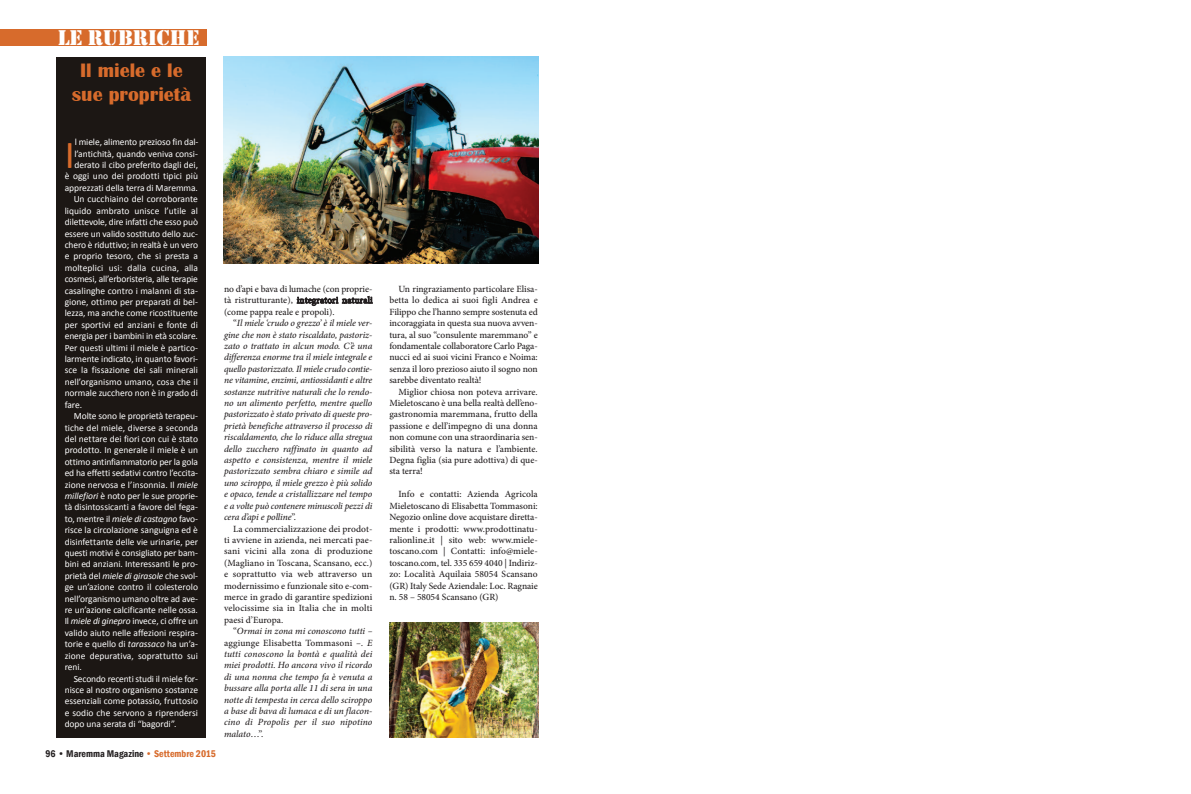
<style>
.page{position:relative;width:1191px;height:794px;background:#fff}
.page>*{position:absolute;margin:0;border:0;box-sizing:border-box;transform-origin:0 0}
.t1{font:39.9px "Calibri";color:#d76b2c}
.t2{font:22px "Stencil";color:#fff}
.t3{font:700 20px/24px "Britannic";color:#d76b2c;text-align:center}
.t4{font:600 condensed 10px "Franklin Gothic";color:#231f20}
.t5{font:9.5px "Calibri";letter-spacing:-.005em;color:#fff}
.t6{font:500 9.5px/11.4px "Minion Pro";color:#231f20;text-align:justify}
.t7{font:italic 500 9.5px/11.4px "Minion Pro";letter-spacing:-.01em;color:#231f20;text-align:justify}
.s1{font-style:italic}
.s2{font-style:normal}
.s3{color:#d76b2c}
</style>
<div class="page">
<div style="left:0;top:29px;width:206px;height:16px;background:#d76b2c"></div>
<div style="left:57px;top:57px;width:149px;height:680px;background:#1c1714"></div>
<img style="left:223px;top:57px;width:316px;height:206px">
<img style="left:389px;top:622px;width:150px;height:115px">
<h2 class="t2" style="left:58px;top:29px;width:143px">LE RUBRICHE</h2>
<h3 class="t3" style="left:72px;top:58px;width:121px">Il miele e le sue proprietà</h3>
<h1 class="t1" style="left:65px;top:138px;width:12px">I</h1>
<p class="t5" style="left:75px;top:138px;width:125px">l miele, alimento prezioso fin dal-</p>
<p class="t5" style="left:74px;top:149px;width:125px">l’antichità, quando veniva consi-</p>
<p class="t5" style="left:74px;top:161px;width:125px">derato il cibo preferito dagli dei,</p>
<p class="t5" style="left:65px;top:172px;width:135px">è oggi uno dei prodotti tipici più</p>
<p class="t5" style="left:65px;top:184px;width:135px">apprezzati della terra di Maremma.</p>
<p class="t5" style="left:74px;top:195px;width:126px">Un cucchiaino del corroborante</p>
<p class="t5" style="left:65px;top:207px;width:135px">liquido ambrato unisce l’utile al</p>
<p class="t5" style="left:65px;top:218px;width:135px">dilettevole, dire infatti che esso può</p>
<p class="t5" style="left:65px;top:229px;width:135px">essere un valido sostituto dello zuc-</p>
<p class="t5" style="left:65px;top:241px;width:135px">chero è riduttivo; in realtà è un vero</p>
<p class="t5" style="left:65px;top:252px;width:135px">e proprio tesoro, che si presta a</p>
<p class="t5" style="left:65px;top:264px;width:135px">molteplici usi: dalla cucina, alla</p>
<p class="t5" style="left:65px;top:275px;width:135px">cosmesi, all’erboristeria, alle terapie</p>
<p class="t5" style="left:65px;top:286px;width:135px">casalinghe contro i malanni di sta-</p>
<p class="t5" style="left:65px;top:298px;width:135px">gione, ottimo per preparati di bel-</p>
<p class="t5" style="left:65px;top:309px;width:135px">lezza, ma anche come ricostituente</p>
<p class="t5" style="left:65px;top:321px;width:135px">per sportivi ed anziani e fonte di</p>
<p class="t5" style="left:65px;top:332px;width:135px">energia per i bambini in età scolare.</p>
<p class="t5" style="left:65px;top:343px;width:135px">Per questi ultimi il miele è partico-</p>
<p class="t5" style="left:65px;top:355px;width:135px">larmente indicato, in quanto favori-</p>
<p class="t5" style="left:65px;top:366px;width:135px">sce la fissazione dei sali minerali</p>
<p class="t5" style="left:65px;top:378px;width:135px">nell’organismo umano, cosa che il</p>
<p class="t5" style="left:65px;top:389px;width:135px">normale zucchero non è in grado di</p>
<p class="t5" style="left:65px;top:400px;width:19px">fare.</p>
<p class="t5" style="left:74px;top:412px;width:126px">Molte sono le proprietà terapeu-</p>
<p class="t5" style="left:65px;top:423px;width:135px">tiche del miele, diverse a seconda</p>
<p class="t5" style="left:65px;top:435px;width:135px">del nettare dei fiori con cui è stato</p>
<p class="t5" style="left:65px;top:446px;width:135px">prodotto. In generale il miele è un</p>
<p class="t5" style="left:65px;top:457px;width:135px">ottimo antinfiammatorio per la gola</p>
<p class="t5" style="left:65px;top:469px;width:135px">ed ha effetti sedativi contro l’eccita-</p>
<p class="t5" style="left:65px;top:480px;width:135px">zione nervosa e l’insonnia. Il <span class="s1">miele</span></p>
<p class="t5" style="left:65px;top:492px;width:135px"><span class="s1">millefiori</span> è noto per le sue proprie-</p>
<p class="t5" style="left:65px;top:503px;width:135px">tà disintossicanti a favore del fega-</p>
<p class="t5" style="left:65px;top:514px;width:135px">to, mentre il <span class="s1">miele di castagno</span> favo-</p>
<p class="t5" style="left:65px;top:526px;width:135px">risce la circolazione sanguigna ed è</p>
<p class="t5" style="left:65px;top:537px;width:135px">disinfettante delle vie urinarie, per</p>
<p class="t5" style="left:65px;top:549px;width:135px">questi motivi è consigliato per bam-</p>
<p class="t5" style="left:65px;top:560px;width:135px">bini ed anziani. Interessanti le pro-</p>
<p class="t5" style="left:65px;top:572px;width:135px">prietà del <span class="s1">miele di girasole</span> che svol-</p>
<p class="t5" style="left:65px;top:583px;width:135px">ge un’azione contro il colesterolo</p>
<p class="t5" style="left:65px;top:594px;width:135px">nell’organismo umano oltre ad ave-</p>
<p class="t5" style="left:65px;top:606px;width:135px">re un’azione calcificante nelle ossa.</p>
<p class="t5" style="left:65px;top:617px;width:135px">Il <span class="s1">miele di ginepro</span> invece, ci offre un</p>
<p class="t5" style="left:65px;top:629px;width:135px">valido aiuto nelle affezioni respira-</p>
<p class="t5" style="left:65px;top:640px;width:135px">torie e quello di <span class="s1">tarassaco</span> ha un’a-</p>
<p class="t5" style="left:65px;top:651px;width:135px">zione depurativa, soprattutto sui</p>
<p class="t5" style="left:65px;top:663px;width:19px">reni.</p>
<p class="t5" style="left:74px;top:674px;width:126px">Secondo recenti studi il miele for-</p>
<p class="t5" style="left:65px;top:686px;width:135px">nisce al nostro organismo sostanze</p>
<p class="t5" style="left:65px;top:697px;width:135px">essenziali come potassio, fruttosio</p>
<p class="t5" style="left:65px;top:708px;width:135px">e sodio che servono a riprendersi</p>
<p class="t5" style="left:65px;top:720px;width:113px">dopo una serata di “bagordi”.</p>
<p class="t6" style="left:224px;top:284px;width:150px">no d’api e bava di lumache (con proprie&shy;tà ristrutturante), integratori naturali (come pappa reale e propoli).</p>
<p class="t7" style="left:224px;top:318px;width:150px;text-indent:9px"><span class="s2">“</span>Il miele ‘crudo o grezzo’ è il miele ver&shy;gine che non è stato riscaldato, pastoriz&shy;zato o trattato in alcun modo. C’è una differenza enorme tra il miele integrale e quello pastorizzato. Il miele crudo contie&shy;ne vitamine, enzimi, antiossidanti e altre sostanze nutritive naturali che lo rendo&shy;no un alimento perfetto, mentre quello pastorizzato è stato privato di queste pro&shy;prietà benefiche attraverso il processo di riscaldamento, che lo riduce alla stregua dello zucchero raffinato in quanto ad aspetto e consistenza, mentre il miele pastorizzato sembra chiaro e simile ad uno sciroppo, il miele grezzo è più solido e opaco, tende a cristallizzare nel tempo e a volte può contenere minuscoli pezzi di cera d’api e polline<span class="s2">”.</span></p>
<p class="t6" style="left:224px;top:523px;width:150px;text-indent:9px">La commercializzazione dei prodot&shy;ti avviene in azienda, nei mercati pae&shy;sani vicini alla zona di produzione (Magliano in Toscana, Scansano, ecc.) e soprattutto via web attraverso un modernissimo e funzionale sito e-com&shy;merce in grado di garantire spedizioni velocissime sia in Italia che in molti paesi d’Europa.</p>
<p class="t7" style="left:224px;top:626px;width:150px;text-indent:9px"><span class="s2">“</span>Ormai in zona mi conoscono tutti – <span class="s2">aggiunge Elisabetta Tommasoni</span> –. E tutti conoscono la bontà e qualità dei miei prodotti. Ho ancora vivo il ricordo di una nonna che tempo fa è venuta a bussare alla porta alle 11 di sera in una notte di tempesta in cerca dello sciroppo a base di bava di lumaca e di un flacon&shy;cino di Propolis per il suo nipotino malato<span class="s2">…”.</span></p>
<p class="t4" style="left:45px;top:747px;width:172px">96 • Maremma Magazine <span class="s3">• Settembre 2015</span></p>
<p class="t6" style="left:389px;top:284px;width:150px;text-indent:9px">Un ringraziamento particolare Elisa&shy;betta lo dedica ai suoi figli Andrea e Filippo che l’hanno sempre sostenuta ed incoraggiata in questa sua nuova avven&shy;tura, al suo “consulente maremmano” e fondamentale collaboratore Carlo Paga&shy;nucci ed ai suoi vicini Franco e Noima: senza il loro prezioso aiuto il sogno non sarebbe diventato realtà!</p>
<p class="t6" style="left:389px;top:387px;width:150px;text-indent:9px">Miglior chiosa non poteva arrivare.<br>Mieletoscano è una bella realtà dell’eno&shy;gastronomia maremmana, frutto della passione e dell’impegno di una donna non comune con una straordinaria sen&shy;sibilità verso la natura e l’ambiente.<br>Degna figlia (sia pure adottiva) di que&shy;sta terra!</p>
<p class="t6" style="left:389px;top:489px;width:150px;text-indent:9px">Info e contatti: Azienda Agricola Mieletoscano di Elisabetta Tommasoni:<br>Negozio online dove acquistare diretta&shy;mente i prodotti: www.prodottinatu&shy;ralionline.it | sito web: www.miele&shy;toscano.com | Contatti: info@miele&shy;toscano.com, tel. 335 659 4040 | Indiriz&shy;zo: Località Aquilaia 58054 Scansano (GR) Italy Sede Aziendale: Loc. Ragnaie n. 58 – 58054 Scansano (GR)</p>
</div>
